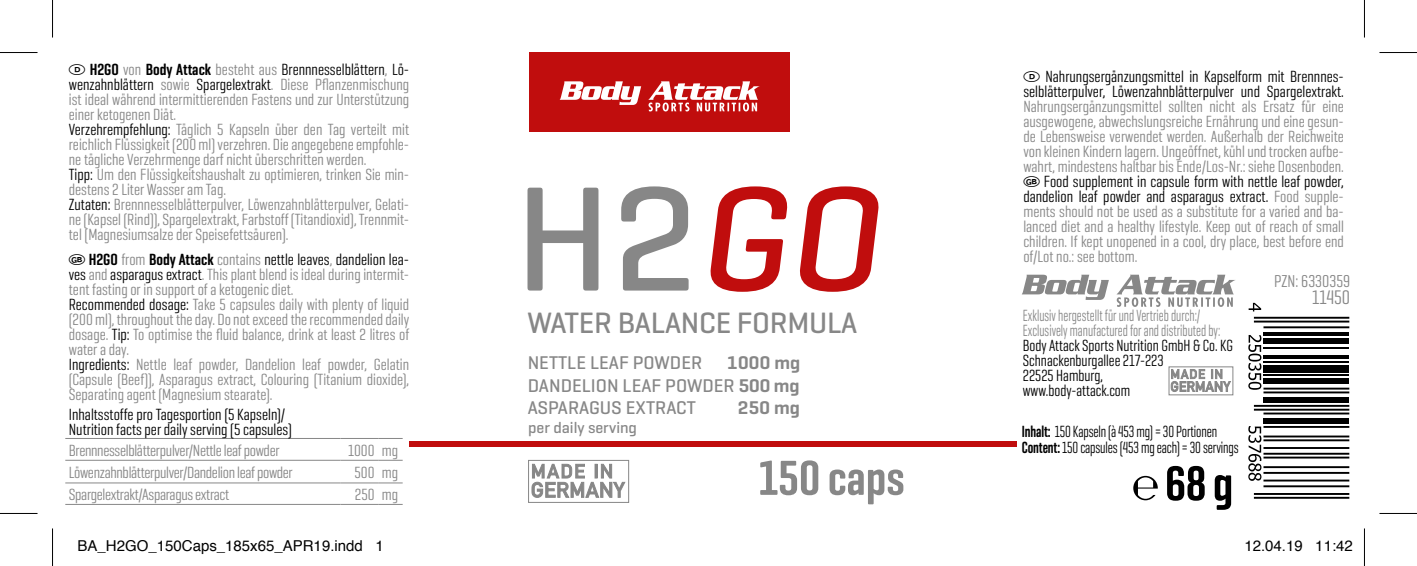
<style>
.page{position:relative;width:1417px;height:566px;background:#fff}
.page>*{position:absolute;margin:0;border:0;box-sizing:border-box;transform-origin:0 0}
.t1{font:500 151.25px "Geogrotesque";color:#878787}
.t2{font:600 50px "Geogrotesque Comp";color:#878787}
.t3{font:600 50px "Geogrotesque Comp";color:#000}
.t4{font:500 30px "Geogrotesque";letter-spacing:-.01em;color:#878787}
.t5{font:20px "Geogrotesque Comp";color:#878787}
.t6{font:500 18.75px/22.5px "Geogrotesque";color:#878787;text-align:justify}
.t7{font:600 18.75px "Geogrotesque";color:#878787}
.t8{font:17.5px "Geogrotesque Comp";color:#878787}
.t9{font:16.5px/15px "Geogrotesque Comp";color:#878787;text-align:justify}
.t10{font:16.5px/15px "Geogrotesque Comp";color:#000;text-align:right}
.t11{font:16.5px "Geogrotesque Comp";letter-spacing:-.02em;color:#878787}
.t12{font:16.5px/15px "Geogrotesque Comp";color:#000;scale:.95 1}
.t13{font:16.5px/15px "Geogrotesque Comp";color:#878787;scale:.81 1}
.t14{font:16.5px/16px "Geogrotesque Comp";color:#000;scale:.85 1}
.t15{font:500 16px "Geogrotesque";color:#878787}
.t16{font:15px "Helvetica";color:#000}
.s1{font-weight:600;color:#000}
.s2{color:#000}
.s3{color:#c00d0d}
.s4{font-weight:600}
</style>
<div class="page">
<div style="left:410px;top:441px;width:606px;height:6px;background:#c00d0d"></div>
<svg style="left:1133px;top:476px;width:24px;height:24px"></svg>
<hr style="left:65px;top:438px;width:275px;height:1px;background:#878787">
<hr style="left:340px;top:438px;width:38px;height:1px;background:#878787">
<svg style="left:378px;top:438px;width:24px;height:1px"></svg>
<hr style="left:65px;top:460px;width:275px;height:1px;background:#878787">
<hr style="left:340px;top:460px;width:38px;height:1px;background:#878787">
<svg style="left:378px;top:460px;width:24px;height:1px"></svg>
<hr style="left:65px;top:482px;width:275px;height:1px;background:#878787">
<hr style="left:340px;top:482px;width:38px;height:1px;background:#878787">
<svg style="left:378px;top:482px;width:24px;height:1px"></svg>
<hr style="left:65px;top:504px;width:275px;height:1px;background:#878787">
<hr style="left:340px;top:504px;width:38px;height:1px;background:#878787">
<svg style="left:378px;top:504px;width:24px;height:1px"></svg>
<svg style="left:1170px;top:369px;width:60px;height:23px"></svg>
<div style="left:1168px;top:366px;width:64px;height:29px;border:1px solid #878787"></div>
<svg style="left:1022px;top:275px;width:213px;height:32px"></svg>
<svg style="left:531px;top:463px;width:95px;height:35px"></svg>
<div style="left:528px;top:460px;width:101px;height:43px;border:1px solid #878787"></div>
<div style="left:529px;top:52px;width:260px;height:80px;background:#c00d0d"></div>
<svg style="left:559px;top:81px;width:200px;height:30px"></svg>
<hr style="left:1253px;top:320px;width:95px;height:2px;background:#000">
<hr style="left:1253px;top:317px;width:95px;height:2px;background:#000">
<hr style="left:1263px;top:326px;width:85px;height:2px;background:#000">
<hr style="left:1263px;top:332px;width:85px;height:4px;background:#000">
<div style="left:1263px;top:338px;width:85px;height:5px;background:#000"></div>
<hr style="left:1263px;top:347px;width:85px;height:2px;background:#000">
<hr style="left:1263px;top:355px;width:85px;height:4px;background:#000">
<hr style="left:1263px;top:361px;width:85px;height:2px;background:#000">
<div style="left:1263px;top:364px;width:85px;height:8px;background:#000"></div>
<hr style="left:1263px;top:374px;width:85px;height:2px;background:#000">
<div style="left:1263px;top:378px;width:85px;height:6px;background:#000"></div>
<hr style="left:1263px;top:391px;width:85px;height:2px;background:#000">
<hr style="left:1263px;top:387px;width:85px;height:2px;background:#000">
<div style="left:1263px;top:397px;width:85px;height:6px;background:#000"></div>
<hr style="left:1253px;top:408px;width:95px;height:2px;background:#000">
<hr style="left:1253px;top:405px;width:95px;height:2px;background:#000">
<hr style="left:1263px;top:412px;width:85px;height:2px;background:#000">
<div style="left:1263px;top:418px;width:85px;height:6px;background:#000"></div>
<hr style="left:1253px;top:497px;width:95px;height:1px;background:#000">
<hr style="left:1253px;top:493px;width:95px;height:2px;background:#000">
<hr style="left:1263px;top:485px;width:85px;height:2px;background:#000">
<hr style="left:1263px;top:479px;width:85px;height:2px;background:#000">
<hr style="left:1263px;top:472px;width:85px;height:2px;background:#000">
<hr style="left:1263px;top:466px;width:85px;height:2px;background:#000">
<hr style="left:1263px;top:456px;width:85px;height:2px;background:#000">
<hr style="left:1263px;top:452px;width:85px;height:2px;background:#000">
<hr style="left:1263px;top:447px;width:85px;height:2px;background:#000">
<hr style="left:1263px;top:439px;width:85px;height:2px;background:#000">
<hr style="left:1263px;top:435px;width:85px;height:2px;background:#000">
<hr style="left:1263px;top:426px;width:85px;height:2px;background:#000">
<svg style="left:1248px;top:303px;width:12px;height:8px"></svg>
<svg style="left:1248px;top:335px;width:13px;height:55px"></svg>
<svg style="left:1248px;top:426px;width:13px;height:55px"></svg>
<hr style="left:0;top:52px;width:38px;height:1px;background:#000">
<hr style="left:1379px;top:52px;width:37px;height:1px;background:#000">
<hr style="left:0;top:513px;width:38px;height:1px;background:#000">
<hr style="left:1379px;top:513px;width:37px;height:1px;background:#000">
<hr style="left:52px;top:0;width:1px;height:38px;background:#000">
<hr style="left:52px;top:528px;width:1px;height:38px;background:#000">
<hr style="left:1363px;top:0;width:1px;height:38px;background:#000">
<hr style="left:1363px;top:528px;width:1px;height:38px;background:#000">
<p class="t9" style="left:69px;top:61px;width:342px;text-align:left;text-indent:21px"><span class="s1">H2GO</span> von <span class="s1">Body Attack</span> besteht aus <span class="s2">Brennnesselblättern</span>, <span class="s2">Lö&shy;wenzahnblättern</span> sowie <span class="s2">Spargelextrakt</span>. Diese Pflanzenmischung ist ideal während intermittierenden Fastens und zur Unterstützung einer ketogenen Diät.<br><span class="s2">Verzehrempfehlung:</span> Täglich 5 Kapseln über den Tag verteilt mit reichlich Flüssigkeit (200 ml) verzehren. Die angegebene empfohle&shy;ne tägliche Verzehrmenge darf nicht überschritten werden.<br><span class="s2">Tipp:</span> Um den Flüssigkeitshaushalt zu optimieren, trinken Sie min&shy;destens 2 Liter Wasser am Tag.<br><span class="s2">Zutaten:</span> Brennnesselblätterpulver, Löwenzahnblätterpulver, Gelati&shy;ne (Kapsel (Rind)), Spargelextrakt, Farbstoff (Titandioxid), Trennmit&shy;tel (Magnesiumsalze der Speisefettsäuren).</p>
<p class="t9" style="left:69px;top:251px;width:342px;text-align:left;text-indent:20px"><span class="s1">H2GO</span> from <span class="s1">Body Attack</span> contains <span class="s2">nettle leaves</span>, <span class="s2">dandelion lea&shy;ves</span> and <span class="s2">asparagus extract</span>. This plant blend is ideal during intermit&shy;tent fasting or in support of a ketogenic diet.<br><span class="s2">Recommended dosage:</span> Take 5 capsules daily with plenty of liquid (200 ml), throughout the day. Do not exceed the recommended daily dosage. <span class="s2">Tip:</span> To optimise the fluid balance, drink at least 2 litres of water a day.<br><span class="s2">Ingredients:</span> Nettle leaf powder, Dandelion leaf powder, Gelatin (Capsule (Beef)), Asparagus extract, Colouring (Titanium dioxide), Separating agent (Magnesium stearate).</p>
<p class="t10" style="left:69px;top:406px;width:224px;text-align:left">Inhaltsstoffe pro Tagesportion (5 Kapseln)/<br>Nutrition facts per daily serving (5 capsules)</p>
<p class="t11" style="left:69px;top:440px;width:212px">Brennnesselblätterpulver/Nettle leaf powder</p>
<p class="t9" style="left:348px;top:442px;width:51px">1000 mg</p>
<p class="t11" style="left:69px;top:462px;width:225px">Löwenzahnblätterpulver/Dandelion leaf powder</p>
<p class="t9" style="left:354px;top:464px;width:45px">500 mg</p>
<p class="t11" style="left:69px;top:484px;width:162px">Spargelextrakt/Asparagus extract</p>
<p class="t9" style="left:355px;top:486px;width:45px">250 mg</p>
<h1 class="t1" style="left:514px;top:145px;width:388px">H2<span class="s3">GO</span></h1>
<h3 class="t4" style="left:527px;top:303px;width:331px">WATER BALANCE FORMULA</h3>
<p class="t6" style="left:527px;top:351px;width:274px;text-indent:199px"><span class="s4">1000 mg </span>DANDELION LEAF POWDER <span class="s4">500 mg </span>ASPARAGUS EXTRACT</p>
<p class="t6" style="left:527px;top:351px;width:176px">NETTLE LEAF POWDER</p>
<p class="t7" style="left:737px;top:396px;width:64px">250 mg</p>
<p class="t15" style="left:528px;top:417px;width:110px">per daily serving</p>
<h2 class="t2" style="left:758px;top:446px;width:148px">150 caps</h2>
<p class="t10" style="left:1023px;top:68px;width:322px">Nahrungsergänzungsmittel in Kapselform mit Brennnes&shy;selblätterpulver, Löwenzahnblätterpulver und Spargelextrakt.</p>
<p class="t9" style="left:1023px;top:98px;width:322px">Nahrungsergänzungsmittel sollten nicht als Ersatz für eine ausgewogene, abwechslungsreiche Ernährung und eine gesun&shy;de Lebensweise verwendet werden. Außerhalb der Reichweite von kleinen Kindern lagern. Ungeöffnet, kühl und trocken aufbe&shy;wahrt, mindestens haltbar bis Ende/Los-Nr.: siehe Dosenboden.</p>
<p class="t9" style="left:1023px;top:173px;width:322px;text-indent:20px"><span class="s2">Food supplement in capsule form with nettle leaf powder, dandelion leaf powder and asparagus extract.</span> Food supple&shy;ments should not be used as a substitute for a varied and ba&shy;lanced diet and a healthy lifestyle. Keep out of reach of small children. If kept unopened in a cool, dry place, best before end of/Lot no.: see bottom.</p>
<p class="t13" style="left:1022px;top:307px;width:245px">Exklusiv hergestellt für und Vertrieb durch:/<br>Exclusively manufactured for and distributed by:</p>
<p class="t12" style="left:1022px;top:337px;width:222px">Body Attack Sports Nutrition GmbH &amp; Co. KG<br>Schnackenburgallee 217-223<br>22525 Hamburg,<br>www.body-attack.com</p>
<p class="t14" style="left:1021px;top:422px;width:256px"><span class="s4">Inhalt:</span> 150 Kapseln (à 453 mg) = 30 Portionen<br><span class="s4">Content:</span> 150 capsules (453 mg each) = 30 servings</p>
<h2 class="t3" style="left:1164px;top:452px;width:70px">68 g</h2>
<p class="t8" style="left:1273px;top:270px;width:77px">PZN: 6330359</p>
<p class="t5" style="left:1311px;top:285px;width:40px">11450</p>
<p class="t16" style="left:78px;top:534px;width:307px">BA_H2GO_150Caps_185x65_APR19.indd 1</p>
<p class="t16" style="left:1244px;top:534px;width:110px">12.04.19 11:42</p>
</div>
